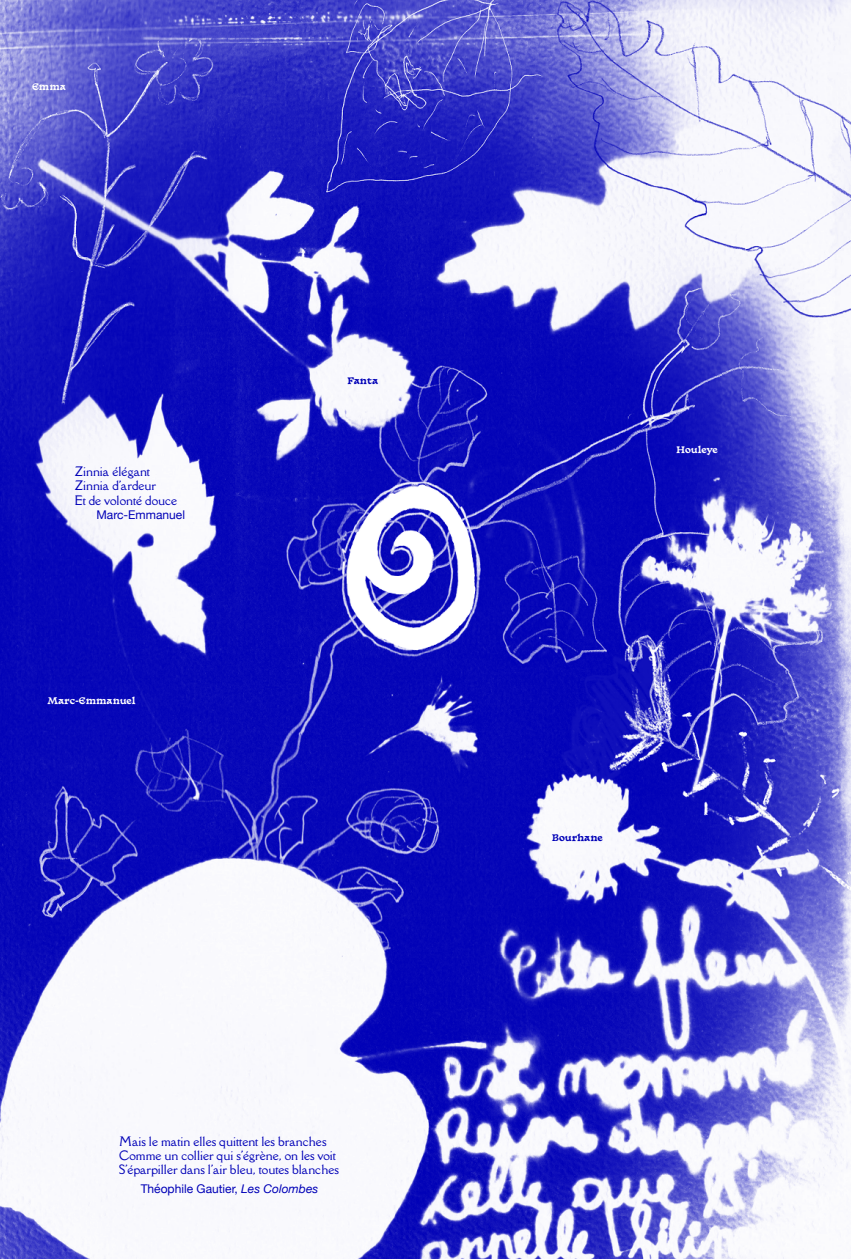
<style>
.page{position:relative;width:851px;height:1259px;background:#fff}
.page>*{position:absolute;margin:0;border:0;box-sizing:border-box;transform-origin:0 0}
.t1{font:12px/14.4px "Della Respira";color:#0000b7}
.t2{font:12px "Helvetica Neue";color:#0000b7}
.t3{font:700 9px "Basteleur";color:#fff}
.t4{font:700 9px "Basteleur";color:#0000b7}
.s1{font-style:italic}
</style>
<div class="page">
<img style="left:0;top:0;width:850px;height:1259px">
<p class="t3" style="left:32px;top:79px;width:35px">Emma</p>
<p class="t1" style="left:75px;top:464px;width:104px">Zinnia élégant<br>Zinnia d'ardeur<br>Et de volonté douce</p>
<p class="t2" style="left:96px;top:506px;width:90px">Marc-Emmanuel</p>
<p class="t3" style="left:48px;top:693px;width:89px">Marc-Emmanuel</p>
<p class="t4" style="left:347px;top:373px;width:32px">Fanta</p>
<p class="t1" style="left:119px;top:1133px;width:221px">Mais le matin elles quittent les branches<br>Comme un collier qui s'égrène, on les voit<br>S'éparpiller dans l'air bleu, toutes blanches</p>
<p class="t2" style="left:141px;top:1180px;width:179px">Théophile Gautier, <span class="s1">Les Colombes</span></p>
<p class="t3" style="left:676px;top:442px;width:43px">Houleye</p>
<p class="t4" style="left:551px;top:830px;width:52px">Bourhane</p>
</div>
